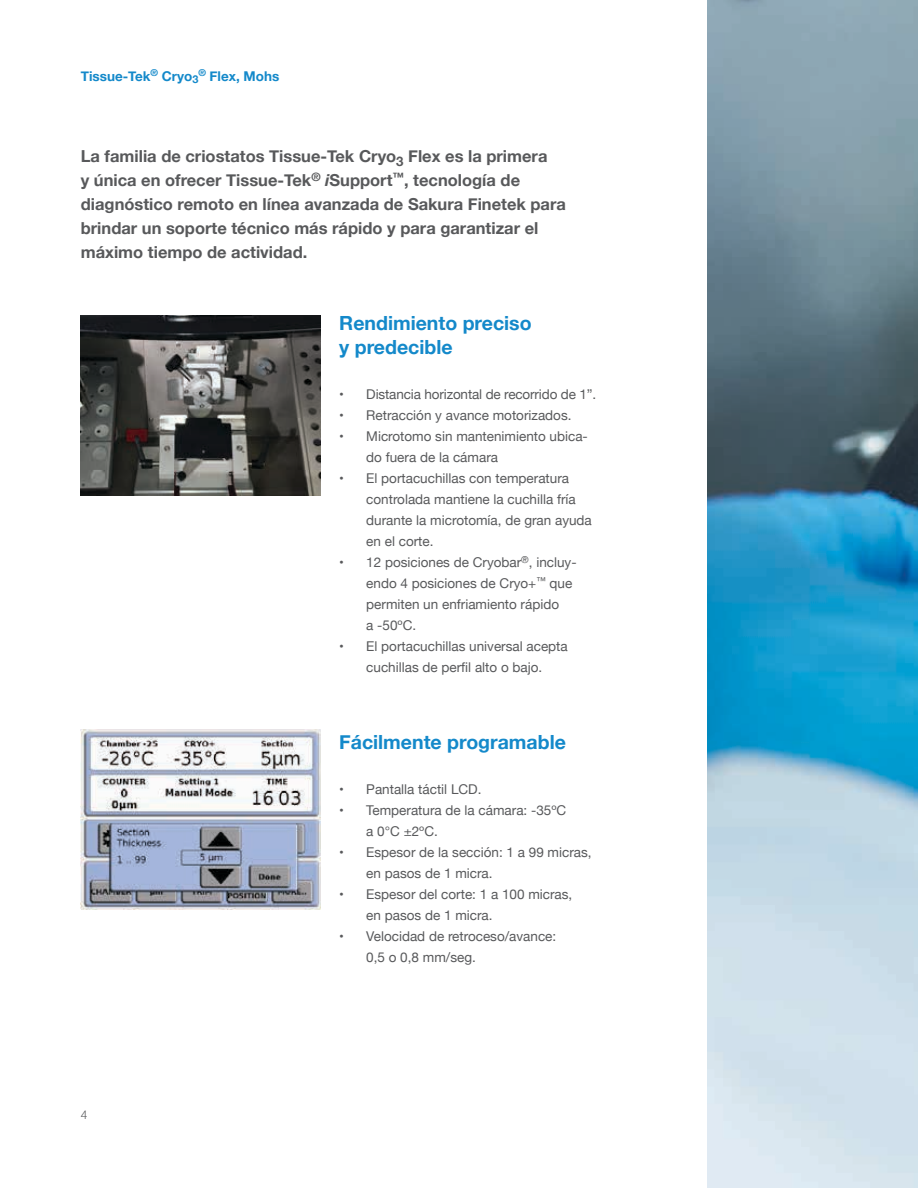
<style>
.page{position:relative;width:918px;height:1188px;background:#fff}
.page>*{position:absolute;margin:0;border:0;box-sizing:border-box;transform-origin:0 0}
.t1{font:700 19.5px/24px "Helvetica Neue";color:#1489ca}
.t2{font:700 16.5px/24px "Helvetica Neue";color:#58595b}
.t3{font:13.5px/21px "Helvetica Neue";color:#58595b}
.t4{font:700 13.5px "Helvetica Neue";color:#1489ca}
.t5{font:300 12px "Helvetica Neue";color:#58595b}
.s1{font-style:italic}
</style>
<div class="page">
<img style="left:81px;top:316px;width:239px;height:179px">
<img style="left:708px;top:0;width:210px;height:1188px">
<img style="left:81px;top:730px;width:239px;height:179px">
<p class="t4" style="left:81px;top:65px;width:200px">Tissue-Tek<sup>®</sup> Cryo<sub>3</sub><sup>®</sup> Flex, Mohs</p>
<p class="t2" style="left:81px;top:145px;width:487px">La familia de criostatos Tissue-Tek Cryo<sub>3</sub> Flex es la primera<br>y única en ofrecer Tissue-Tek<sup>®</sup> <span class="s1">i</span>Support<sup>™</sup>, tecnología de diagnóstico remoto en línea avanzada de Sakura Finetek para brindar un soporte técnico más rápido y para garantizar el máximo tiempo de actividad.</p>
<h1 class="t1" style="left:339px;top:312px;width:194px">Rendimiento preciso y predecible</h1>
<p class="t3" style="left:339px;top:385px;width:258px">• Distancia horizontal de recorrido de 1”.</p>
<p class="t3" style="left:339px;top:406px;width:234px">• Retracción y avance motorizados.</p>
<p class="t3" style="left:366px;top:427px;width:223px;text-indent:-27px">• Microtomo sin mantenimiento ubica&shy;do fuera de la cámara</p>
<p class="t3" style="left:366px;top:469px;width:227px;text-indent:-27px">• El portacuchillas con temperatura controlada mantiene la cuchilla fría durante la microtomía, de gran ayuda en el corte.</p>
<p class="t3" style="left:366px;top:553px;width:212px;text-indent:-27px">• 12 posiciones de Cryobar<sup>®</sup>, incluy&shy;endo 4 posiciones de Cryo+<sup>™</sup> que permiten un enfriamiento rápido<br>a -50ºC.</p>
<p class="t3" style="left:339px;top:637px;width:230px;text-align:center">• El portacuchillas universal acepta cuchillas de perfil alto o bajo.</p>
<p class="t5" style="left:81px;top:1105px;width:8px">4</p>
<h1 class="t1" style="left:339px;top:731px;width:228px">Fácilmente programable</h1>
<p class="t3" style="left:339px;top:779px;width:144px">• Pantalla táctil LCD.</p>
<p class="t3" style="left:366px;top:800px;width:201px;text-indent:-27px">• Temperatura de la cámara: -35ºC a 0°C ±2ºC.</p>
<p class="t3" style="left:366px;top:842px;width:227px;text-indent:-27px">• Espesor de la sección: 1 a 99 micras, en pasos de 1 micra.</p>
<p class="t3" style="left:366px;top:884px;width:208px;text-indent:-27px">• Espesor del corte: 1 a 100 micras, en pasos de 1 micra.</p>
<p class="t3" style="left:366px;top:926px;width:192px;text-indent:-27px">• Velocidad de retroceso/avance:<br>0,5 o 0,8 mm/seg.</p>
</div>
